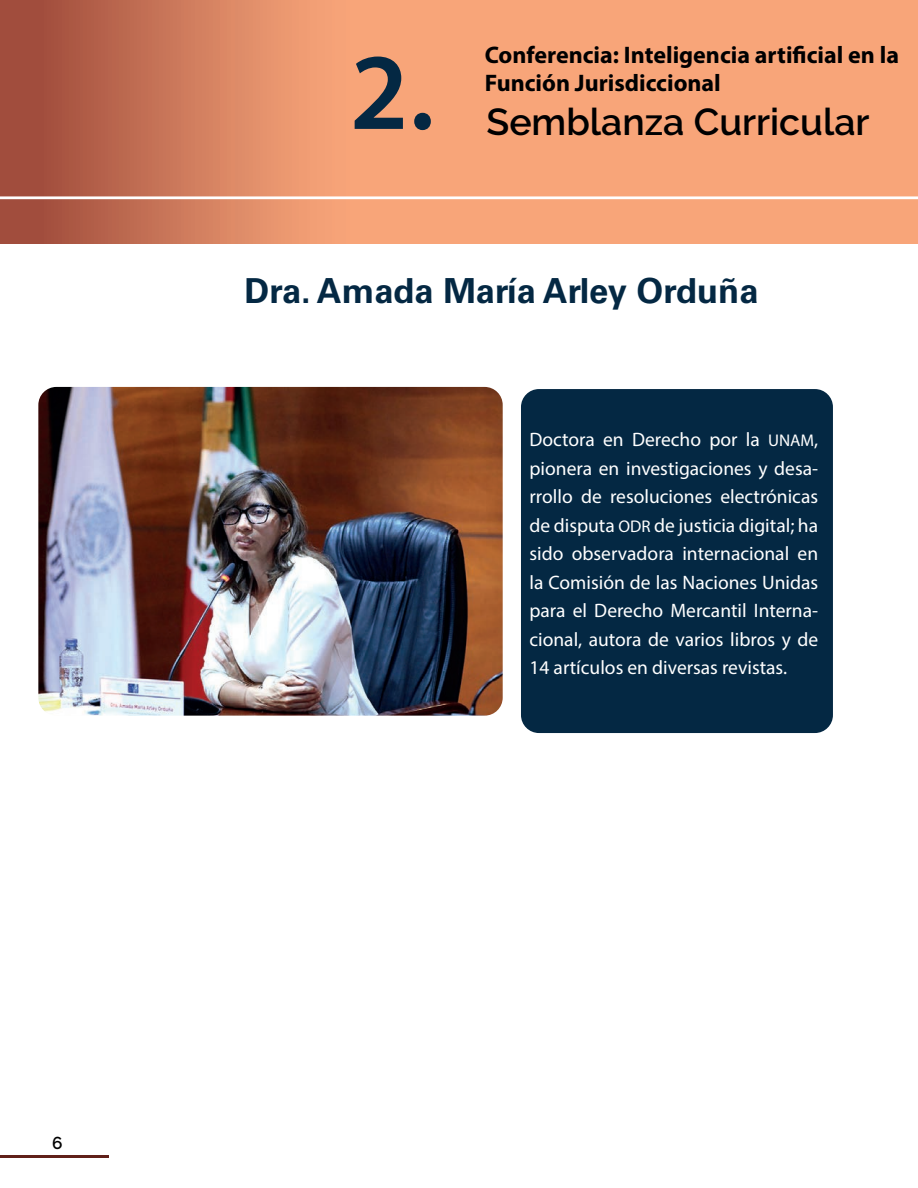
<style>
.page{position:relative;width:918px;height:1188px;background:#fff}
.page>*{position:absolute;margin:0;border:0;box-sizing:border-box;transform-origin:0 0}
.t1{font:600 109.5px "Myriad Pro";color:#042843}
.t2{font:600 37.5px "Raleway";color:#000001}
.t3{font:700 34.5px "Univers LT Std";color:#042843}
.t4{font:700 24px/28.5px "Myriad Pro";color:#000001}
.t5{font:19.5px/28.5px "Myriad Pro";color:#fff;text-align:justify}
.t6{font:600 17.25px "Raleway";color:#000001}
.s1{font-family:"Myriad Pro Regular SC870";font-size:16.95px}
</style>
<div class="page">
<hr style="left:0;top:1155px;width:109px;height:3px;background:#602019">
<div style="left:521px;top:389px;width:312px;height:344px;background:#042843;border-radius:18px"></div>
<svg style="left:0;top:1px;width:918px;height:243px;background:#e6936d"></svg>
<div style="left:0;top:196px;width:918px;height:3px;border:2px solid #fff"></div>
<img style="left:38px;top:387px;width:465px;height:329px">
<h1 class="t1" style="left:350px;top:22px;width:86px">2.</h1>
<p class="t4" style="left:485px;top:40px;width:416px">Conferencia: Inteligencia artificial en la<br>Función Jurisdiccional</p>
<h2 class="t2" style="left:486px;top:100px;width:385px">Semblanza Curricular</h2>
<h3 class="t3" style="left:244px;top:271px;width:516px">Dra. Amada María Arley Orduña</h3>
<p class="t5" style="left:529px;top:425px;width:290px">Doctora en Derecho por la <span class="s1">UNAM</span>, pionera en investigaciones y desa&shy;rrollo de resoluciones electrónicas de disputa <span class="s1">ODR</span> de justicia digital; ha sido observadora internacional en la Comisión de las Naciones Unidas para el Derecho Mercantil Interna&shy;cional, autora de varios libros y de 14 artículos en diversas revistas.</p>
<p class="t6" style="left:52px;top:1133px;width:12px">6</p>
</div>
